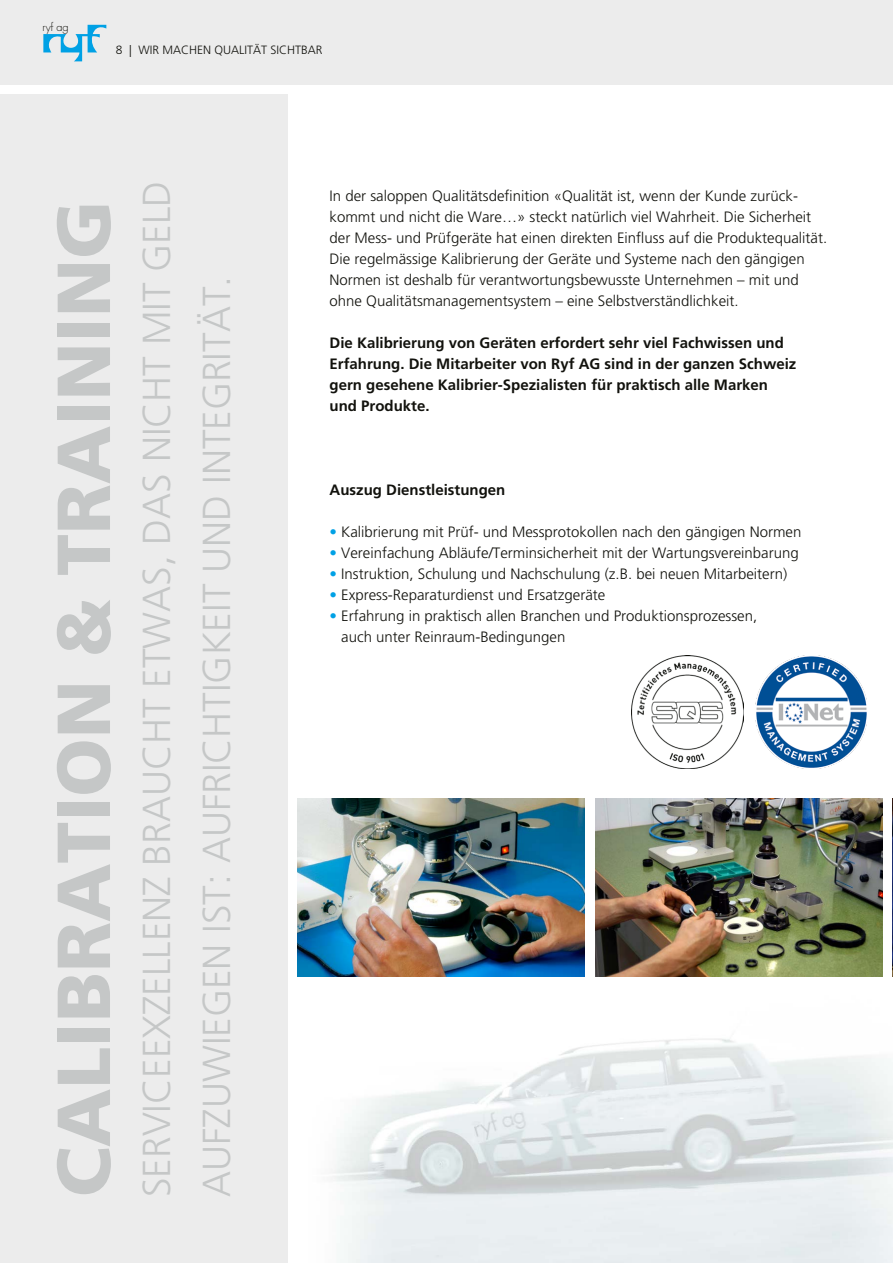
<style>
.page{position:relative;width:893px;height:1263px;background:#fff}
.page>*{position:absolute;margin:0;border:0;box-sizing:border-box;transform-origin:0 0}
.t1{font:900 75px "Frutiger LT Std";color:#c5c7c7}
.t2{font:300 39px/60px "Frutiger LT Std";color:#c5c7c7}
.t3{font:300 15px/21px "Frutiger LT Std";color:#12120d}
.t4{font:700 15px/21px "Frutiger LT Std";color:#12120d}
.t5{font:300 12px "Frutiger LT Std";color:#12120d}
.t6{font:300 10.95px "Futura Std";color:#12120d}
.s1{color:#00a1e5}
</style>
<div class="page">
<img style="left:332px;top:966px;width:561px;height:297px">
<div style="left:0;top:94px;width:287px;height:1169px;background:#ececec"></div>
<div style="left:0;top:0;width:893px;height:84px;background:#ececec"></div>
<img style="left:298px;top:798px;width:287px;height:179px">
<img style="left:595px;top:798px;width:287px;height:178px">
<img style="left:892px;top:798px;width:1px;height:179px">
<svg style="left:43px;top:25px;width:63px;height:36px"></svg>
<img style="left:631px;top:656px;width:113px;height:112px">
<img style="left:755px;top:656px;width:112px;height:112px">
<p class="t6" style="left:43px;top:20px;width:28px">ryf ag</p>
<p class="t5" style="left:116px;top:43px;width:208px">8 | WIR MACHEN QUALITÄT SICHTBAR</p>
<h1 class="t1" style="left:38px;top:1197px;width:998px;rotate:-90deg">CALIBRATION &amp; TRAINING</h1>
<h2 class="t2" style="left:127px;top:1197px;width:1018px;rotate:-90deg">SERVICEEXZELLENZ BRAUCHT ETWAS, DAS NICHT MIT GELD<br>AUFZUWIEGEN IST: AUFRICHTIGKEIT UND INTEGRITÄT.</h2>
<p class="t3" style="left:330px;top:186px;width:499px">In der saloppen Qualitätsdefinition «Qualität ist, wenn der Kunde zurück&shy;kommt und nicht die Ware…» steckt natürlich viel Wahrheit. Die Sicherheit der Mess- und Prüfgeräte hat einen direkten Einfluss auf die Produktequalität.<br>Die regelmässige Kalibrierung der Geräte und Systeme nach den gängigen Normen ist deshalb für verantwortungsbewusste Unternehmen – mit und ohne Qualitätsmanagementsystem – eine Selbstverständlichkeit.</p>
<p class="t4" style="left:330px;top:332px;width:468px">Die Kalibrierung von Geräten erfordert sehr viel Fachwissen und Erfahrung. Die Mitarbeiter von Ryf AG sind in der ganzen Schweiz gern gesehene Kalibrier-Spezialisten für praktisch alle Marken und Produkte.</p>
<p class="t4" style="left:330px;top:479px;width:177px">Auszug Dienstleistungen</p>
<p class="t3" style="left:330px;top:522px;width:473px"><span class="s1">•</span> Kalibrierung mit Prüf- und Messprotokollen nach den gängigen Normen</p>
<p class="t3" style="left:330px;top:543px;width:471px"><span class="s1">•</span> Vereinfachung Abläufe/Terminsicherheit mit der Wartungsvereinbarung</p>
<p class="t3" style="left:330px;top:564px;width:459px"><span class="s1">•</span> Instruktion, Schulung und Nachschulung (z.B. bei neuen Mitarbeitern)</p>
<p class="t3" style="left:330px;top:585px;width:277px"><span class="s1">•</span> Express-Reparaturdienst und Ersatzgeräte</p>
<p class="t3" style="left:341px;top:606px;width:417px;text-indent:-12px"><span class="s1">•</span> Erfahrung in praktisch allen Branchen und Produktionsprozessen, auch unter Reinraum-Bedingungen</p>
</div>
